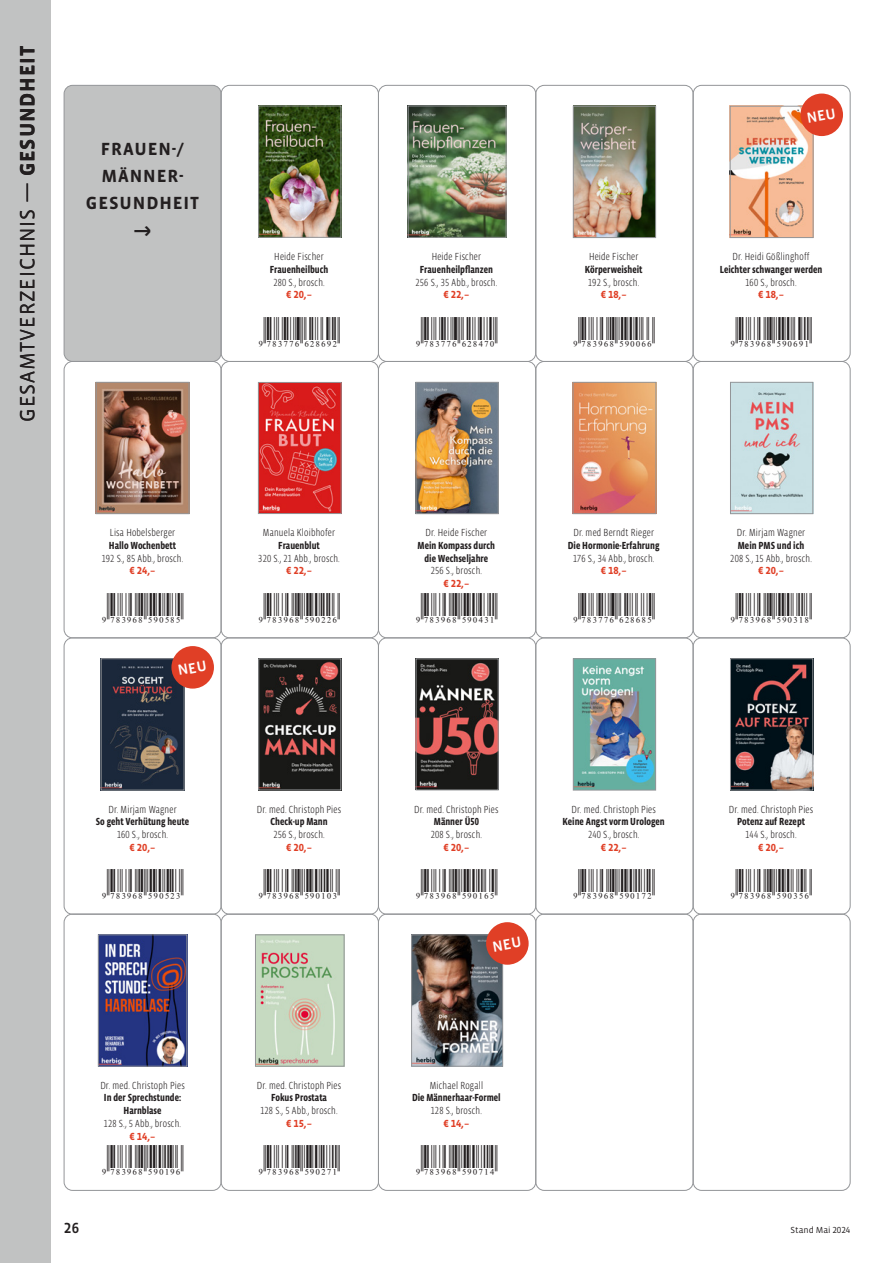
<style>
.page{position:relative;width:893px;height:1263px;background:#fff}
.page>*{position:absolute;margin:0;border:0;box-sizing:border-box;transform-origin:0 0}
.t1{font:21px "Vista Sans OT";letter-spacing:.04em;color:#231f20}
.Kategorie_Versal{font:700 18px/27px "Vista Sans OT";letter-spacing:.05em;color:#231f20;text-align:center}
.t2{font:500 15px "Vista Sans OT";color:#231f20}
.Copy_Backlist{font:12.75px "C Code UPCEAN HRBS3";letter-spacing:.02em;color:#231f20}
.Copy_Backlist-2{font:300 10.5px/12.8px "Vista Sans Nar OT";letter-spacing:.02em;color:#231f20;text-align:center}
.Copy_Backlist-3{font:700 10.5px/12.8px "Vista Sans Nar OT";color:#231f20;text-align:center}
.t3{font:9px "Vista Sans OT";color:#231f20}
.s1{font-weight:700}
.s2{font-family:"Vista Sans OT";font-weight:700;color:#e03f26}
.s3{font-weight:300}
.s4{font-family:"Vista Sans OT";color:#e03f26}
</style>
<div class="page">
<img style="left:413px;top:936px;width:88px;height:128px">
<div style="left:411px;top:934px;width:92px;height:132px;border:1px solid #939598"></div>
<div style="left:378px;top:914px;width:158px;height:277px;border:1px solid #939598;border-radius:9px"></div>
<div style="left:486px;top:922px;width:43px;height:43px;background:#e03f26;border-radius:50%"></div>
<div style="left:64px;top:85px;width:157px;height:276px;background:#c1c2c2;border-radius:9px"></div>
<div style="left:64px;top:85px;width:157px;height:277px;border:1px solid #939598;border-radius:9px"></div>
<img style="left:260px;top:108px;width:79px;height:128px">
<div style="left:258px;top:106px;width:83px;height:132px;border:1px solid #939598"></div>
<div style="left:221px;top:85px;width:158px;height:277px;border:1px solid #939598;border-radius:9px"></div>
<img style="left:410px;top:108px;width:94px;height:128px">
<div style="left:408px;top:106px;width:98px;height:132px;border:1px solid #939598"></div>
<div style="left:378px;top:85px;width:158px;height:277px;border:1px solid #939598;border-radius:9px"></div>
<img style="left:575px;top:108px;width:79px;height:128px">
<div style="left:573px;top:106px;width:83px;height:132px;border:1px solid #939598"></div>
<div style="left:535px;top:85px;width:158px;height:277px;border:1px solid #939598;border-radius:9px"></div>
<img style="left:732px;top:108px;width:79px;height:128px">
<div style="left:730px;top:106px;width:83px;height:132px;border:1px solid #939598"></div>
<div style="left:693px;top:85px;width:157px;height:277px;border:1px solid #939598;border-radius:9px"></div>
<div style="left:800px;top:94px;width:43px;height:42px;background:#e03f26;border-radius:50%"></div>
<img style="left:98px;top:384px;width:89px;height:128px">
<div style="left:96px;top:382px;width:93px;height:132px;border:1px solid #939598"></div>
<div style="left:64px;top:361px;width:157px;height:277px;border:1px solid #939598;border-radius:9px"></div>
<img style="left:103px;top:660px;width:79px;height:128px">
<div style="left:101px;top:658px;width:83px;height:132px;border:1px solid #939598"></div>
<div style="left:64px;top:637px;width:157px;height:277px;border:1px solid #939598;border-radius:9px"></div>
<div style="left:171px;top:646px;width:43px;height:43px;background:#e03f26;border-radius:50%"></div>
<img style="left:100px;top:936px;width:85px;height:128px">
<div style="left:98px;top:934px;width:89px;height:132px;border:1px solid #939598"></div>
<div style="left:64px;top:914px;width:157px;height:277px;border:1px solid #939598;border-radius:9px"></div>
<img style="left:260px;top:384px;width:79px;height:128px">
<div style="left:258px;top:382px;width:83px;height:132px;border:1px solid #939598"></div>
<div style="left:221px;top:361px;width:158px;height:277px;border:1px solid #939598;border-radius:9px"></div>
<img style="left:260px;top:661px;width:79px;height:127px">
<div style="left:258px;top:659px;width:83px;height:131px;border:1px solid #939598"></div>
<div style="left:221px;top:637px;width:158px;height:277px;border:1px solid #939598;border-radius:9px"></div>
<img style="left:257px;top:936px;width:85px;height:128px">
<div style="left:255px;top:934px;width:89px;height:132px;border:1px solid #939598"></div>
<div style="left:221px;top:914px;width:158px;height:277px;border:1px solid #939598;border-radius:9px"></div>
<img style="left:575px;top:384px;width:79px;height:128px">
<div style="left:573px;top:382px;width:83px;height:132px;border:1px solid #939598"></div>
<div style="left:535px;top:361px;width:158px;height:277px;border:1px solid #939598;border-radius:9px"></div>
<img style="left:575px;top:660px;width:79px;height:128px">
<div style="left:573px;top:658px;width:83px;height:132px;border:1px solid #939598"></div>
<div style="left:535px;top:637px;width:158px;height:277px;border:1px solid #939598;border-radius:9px"></div>
<div style="left:535px;top:914px;width:158px;height:277px;border:1px solid #939598;border-radius:9px"></div>
<img style="left:732px;top:384px;width:79px;height:128px">
<div style="left:730px;top:382px;width:83px;height:132px;border:1px solid #939598"></div>
<div style="left:693px;top:361px;width:157px;height:277px;border:1px solid #939598;border-radius:9px"></div>
<img style="left:732px;top:660px;width:79px;height:128px">
<div style="left:730px;top:658px;width:83px;height:132px;border:1px solid #939598"></div>
<div style="left:693px;top:637px;width:157px;height:277px;border:1px solid #939598;border-radius:9px"></div>
<div style="left:693px;top:914px;width:157px;height:277px;border:1px solid #939598;border-radius:9px"></div>
<img style="left:418px;top:384px;width:78px;height:128px">
<div style="left:416px;top:382px;width:82px;height:132px;border:1px solid #939598"></div>
<div style="left:378px;top:361px;width:158px;height:277px;border:1px solid #939598;border-radius:9px"></div>
<img style="left:418px;top:661px;width:78px;height:127px">
<div style="left:378px;top:637px;width:158px;height:277px;border:1px solid #939598;border-radius:9px"></div>
<div style="left:0;top:0;width:51px;height:1263px;background:#c1c2c2"></div>
<p class="t1" style="left:17px;top:422px;width:377px;rotate:-90deg">GESAMTVERZEICHNIS — <span class="s1">GESUNDHEIT</span></p>
<p class="Kategorie_Versal" style="left:86px;top:136px;width:115px">FRAUEN-/<br>MÄNNER-<br>GESUNDHEIT</p>
<p class="Kategorie_Versal" style="left:134px;top:217px;width:19px">C</p>
<p class="Copy_Backlist-2" style="left:102px;top:526px;width:83px">Lisa Hobelsberger<br><span class="s1">Hallo Wochenbett<br></span>192 S., 85 Abb., brosch. <span class="s2">€ 24,–</span></p>
<p class="Copy_Backlist" style="left:102px;top:604px;width:83px">*[7WR9U8-FJAFIF]</p>
<p class="Copy_Backlist-2" style="left:270px;top:250px;width:60px">Heide Fischer<br><span class="s1">Frauenheilbuch<br></span>280 S., brosch. <span class="s2">€ 20,–</span></p>
<p class="Copy_Backlist" style="left:258px;top:328px;width:83px">*[7WR7V6-GCIGJC]</p>
<p class="Copy_Backlist-2" style="left:258px;top:526px;width:83px">Manuela Kloibhofer<br><span class="s1">Frauenblut<br></span>320 S., 21 Abb., brosch. <span class="s2">€ 22,–</span></p>
<p class="Copy_Backlist" style="left:258px;top:604px;width:83px">*[7WR9U8-FJACCG]</p>
<p class="Copy_Backlist-2" style="left:415px;top:250px;width:83px">Heide Fischer<br><span class="s1">Frauenheilpflanzen<br></span>256 S., 35 Abb., brosch. <span class="s2">€ 22,–</span></p>
<p class="Copy_Backlist" style="left:415px;top:328px;width:83px">*[7WR7V6-GCIEHA]</p>
<p class="Copy_Backlist-2" style="left:585px;top:250px;width:59px">Heide Fischer<br><span class="s1">Körperweisheit<br></span>192 S., brosch. <span class="s2">€ 18,–</span></p>
<p class="Copy_Backlist" style="left:573px;top:328px;width:83px">*[7WR9U8-FJAAGG]</p>
<p class="Copy_Backlist-2" style="left:720px;top:250px;width:104px">Dr. Heidi Gößlinghoff<br><span class="s1">Leichter schwanger werden<br></span>160 S., brosch.<br><span class="s2">€ 18,–</span></p>
<p class="Copy_Backlist" style="left:730px;top:328px;width:83px">*[7WR9U8-FJAGJB]</p>
<p class="Copy_Backlist-3" style="left:418px;top:526px;width:79px"><span class="s3">Dr. Heide Fischer<br></span>Mein Kompass durch die Wechseljahre<br><span class="s3">256 S., brosch.<br></span><span class="s4">€ 22,–</span></p>
<p class="Copy_Backlist" style="left:415px;top:604px;width:83px">*[7WR9U8-FJAEDB]</p>
<p class="Copy_Backlist-2" style="left:568px;top:526px;width:93px">Dr. med Berndt Rieger<br><span class="s1">Die Hormonie-Erfahrung<br></span>176 S., 34 Abb., brosch.<br><span class="s2">€ 18,–</span></p>
<p class="Copy_Backlist" style="left:573px;top:604px;width:83px">*[7WR7V6-GCIGIF]</p>
<p class="Copy_Backlist-2" style="left:730px;top:526px;width:83px">Dr. Mirjam Wagner<br><span class="s1">Mein PMS und ich<br></span>208 S., 15 Abb., brosch. <span class="s2">€ 20,–</span></p>
<p class="Copy_Backlist" style="left:730px;top:604px;width:83px">*[7WR9U8-FJADBI]</p>
<p class="Copy_Backlist-2" style="left:96px;top:803px;width:95px">Dr. Mirjam Wagner<br><span class="s1">So geht Verhütung heute<br></span>160 S., brosch.<br><span class="s2">€ 20,–</span></p>
<p class="Copy_Backlist" style="left:102px;top:880px;width:83px">*[7WR9U8-FJAFCD]</p>
<p class="Copy_Backlist-2" style="left:257px;top:803px;width:86px">Dr. med. Christoph Pies<br><span class="s1">Check-up Mann<br></span>256 S., brosch.<br><span class="s2">€ 20,–</span></p>
<p class="Copy_Backlist" style="left:258px;top:880px;width:83px">*[7WR9U8-FJABAD]</p>
<p class="Copy_Backlist-2" style="left:414px;top:803px;width:86px">Dr. med. Christoph Pies<br><span class="s1">Männer Ü50<br></span>208 S., brosch.<br><span class="s2">€ 20,–</span></p>
<p class="Copy_Backlist" style="left:415px;top:880px;width:83px">*[7WR9U8-FJABGF]</p>
<p class="Copy_Backlist-2" style="left:563px;top:803px;width:104px">Dr. med. Christoph Pies<br><span class="s1">Keine Angst vorm Urologen<br></span>240 S., brosch.<br><span class="s2">€ 22,–</span></p>
<p class="Copy_Backlist" style="left:573px;top:880px;width:83px">*[7WR9U8-FJABHC]</p>
<p class="Copy_Backlist-2" style="left:729px;top:803px;width:86px">Dr. med. Christoph Pies<br><span class="s1">Potenz auf Rezept<br></span>144 S., brosch.<br><span class="s2">€ 20,–</span></p>
<p class="Copy_Backlist" style="left:730px;top:880px;width:83px">*[7WR9U8-FJADFG]</p>
<h3 class="t2" style="left:64px;top:1220px;width:17px">26</h3>
<p class="Copy_Backlist-2" style="left:100px;top:1079px;width:86px">Dr. med. Christoph Pies<br><span class="s1">In der Sprechstunde:<br>Harnblase<br></span>128 S., 5 Abb., brosch. <span class="s2">€ 14,–</span></p>
<p class="Copy_Backlist" style="left:102px;top:1156px;width:83px">*[7WR9U8-FJABJG]</p>
<p class="Copy_Backlist-2" style="left:257px;top:1079px;width:86px">Dr. med. Christoph Pies<br><span class="s1">Fokus Prostata<br></span>128 S., 5 Abb., brosch. <span class="s2">€ 15,–</span></p>
<p class="Copy_Backlist" style="left:258px;top:1156px;width:83px">*[7WR9U8-FJACHB]</p>
<p class="Copy_Backlist-2" style="left:412px;top:1079px;width:90px">Michael Rogall<br><span class="s1">Die Männerhaar-Formel<br></span>128 S., brosch.<br><span class="s2">€ 14,–</span></p>
<p class="Copy_Backlist" style="left:415px;top:1156px;width:83px">*[7WR9U8-FJAHBE]</p>
<p class="t3" style="left:790px;top:1225px;width:61px">Stand Mai 2024</p>
</div>
